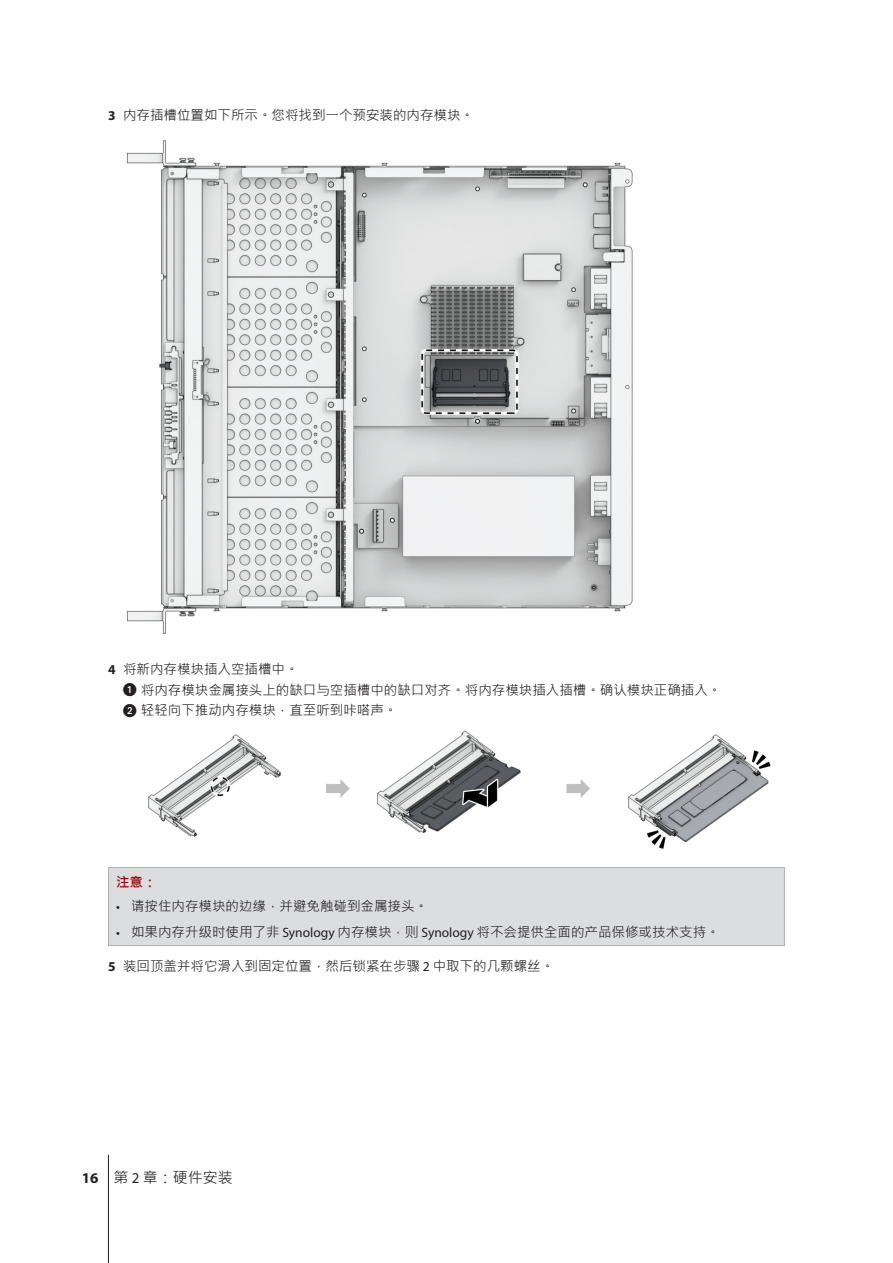
<style>
.page{position:relative;width:893px;height:1263px;background:#fff}
.page>*{position:absolute;margin:0;border:0;box-sizing:border-box;transform-origin:0 0}
.t1{font:15px "Microsoft Jheng Hei";color:#231f20}
.t2{font:13.5px "Microsoft Jheng Hei";color:#231f20}
.Warning-sidebar{font:700 13.5px "Microsoft Jheng Hei";color:#9d070d}
.s1{font-family:"Myriad Pro";font-weight:700}
.s2{font-family:"European Pi One"}
.s3{font-family:"Myriad Pro"}
</style>
<div class="page">
<hr style="left:108px;top:1155px;width:1px;height:108px;background:#231f20">
<img style="left:126px;top:140px;width:507px;height:494px">
<img style="left:148px;top:730px;width:623px;height:119px">
<div style="left:109px;top:867px;width:675px;height:78px;background:#dcdddf"></div>
<hr style="left:108px;top:867px;width:677px;height:1px;background:#b2b3b7">
<hr style="left:108px;top:868px;width:1px;height:77px;background:#b2b3b7">
<hr style="left:784px;top:868px;width:1px;height:77px;background:#b2b3b7">
<hr style="left:108px;top:945px;width:677px;height:1px;background:#b2b3b7">
<p class="t2" style="left:108px;top:107px;width:367px"><span class="s1">3</span> 内存插槽位置如下所示。您将找到一个预安装的内存模块。</p>
<p class="t2" style="left:108px;top:660px;width:192px"><span class="s1">4</span> 将新内存模块插入空插槽中。</p>
<p class="t2" style="left:123px;top:681px;width:600px"><span class="s2">1</span> 将内存模块金属接头上的缺口与空插槽中的缺口对齐。将内存模块插入插槽。确认模块正确插入。</p>
<p class="t2" style="left:123px;top:702px;width:276px"><span class="s2">2</span> 轻轻向下推动内存模块，直至听到咔嗒声。</p>
<p class="Warning-sidebar" style="left:116px;top:874px;width:42px">注意：</p>
<p class="t2" style="left:116px;top:898px;width:314px"><span class="s3">•</span> 请按住内存模块的边缘，并避免触碰到金属接头。</p>
<p class="t2" style="left:116px;top:923px;width:605px"><span class="s3">•</span> 如果内存升级时使用了非 <span class="s3">Synology</span> 内存模块，则 <span class="s3">Synology</span> 将不会提供全面的产品保修或技术支持。</p>
<p class="t2" style="left:108px;top:958px;width:448px"><span class="s1">5</span> 装回顶盖并将它滑入到固定位置，然后锁紧在步骤 <span class="s3">2</span> 中取下的几颗螺丝。</p>
<p class="t1" style="left:82px;top:1168px;width:152px"><span class="s1">16</span> 第 <span class="s3">2</span> 章：硬件安装</p>
</div>
